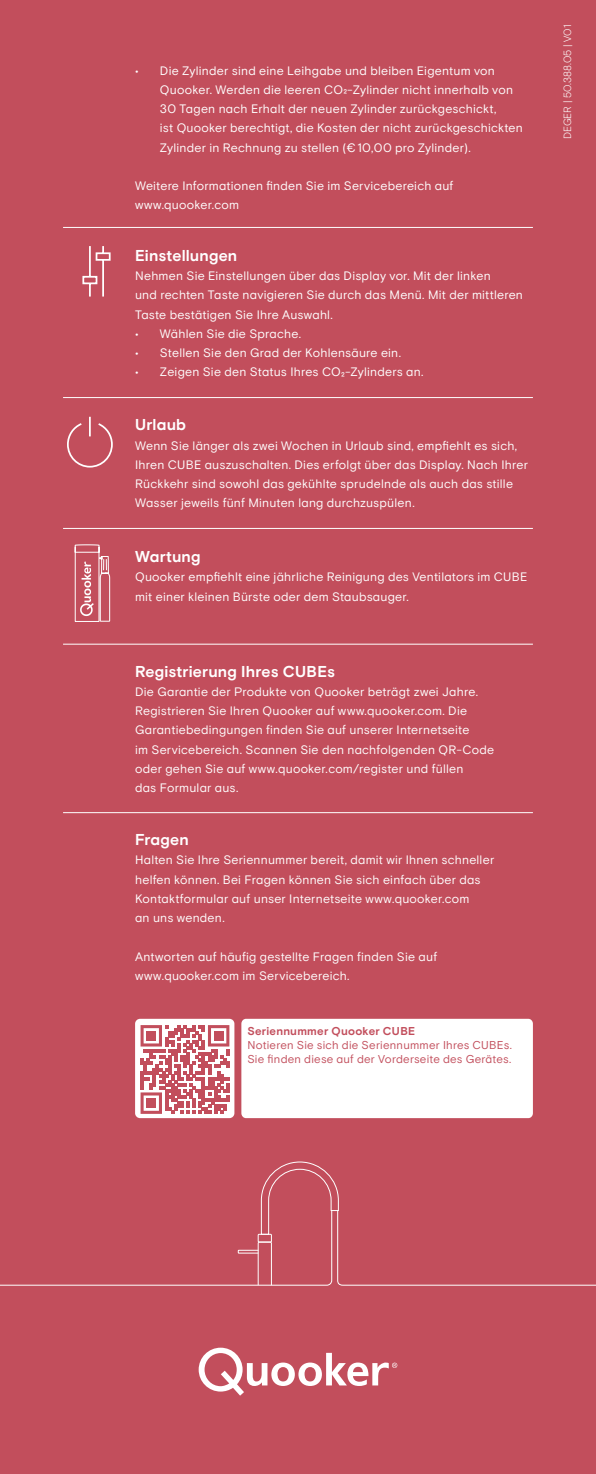
<style>
.page{position:relative;width:596px;height:1474px;background:#fff}
.page>*{position:absolute;margin:0;border:0;box-sizing:border-box;transform-origin:0 0}
.t1{font:700 15.75px "Basis Grotesque Pro";letter-spacing:.01em;color:#fff}
.t2{font:12.25px/19.2px "Basis Grotesque Pro";letter-spacing:.02em;color:#fff}
.t3{font:11.38px/14px "Basis Grotesque Pro";letter-spacing:.02em;color:#c24e5c}
.t4{font:700 11.38px "Basis Grotesque Pro";letter-spacing:.02em;color:#c24e5c}
.t5{font:300 10.5px "Basis Grotesque Pro";letter-spacing:-.015em;color:#fff}
</style>
<div class="page">
<div style="left:0;top:0;width:595px;height:1473px;background:#c24e5c"></div>
<svg style="left:198px;top:1347px;width:199px;height:48px"></svg>
<div style="left:135px;top:1018px;width:99px;height:100px;background:#fff;border-radius:5px"></div>
<div style="left:241px;top:1018px;width:291px;height:100px;background:#fff;border-radius:5px"></div>
<svg style="left:0;top:1161px;width:595px;height:125px"></svg>
<hr style="left:63px;top:397px;width:469px;height:1px;background:#fff">
<hr style="left:63px;top:227px;width:469px;height:1px;background:#fff">
<hr style="left:63px;top:528px;width:469px;height:1px;background:#fff">
<hr style="left:63px;top:644px;width:469px;height:1px;background:#fff">
<hr style="left:63px;top:812px;width:469px;height:1px;background:#fff">
<svg style="left:82px;top:246px;width:29px;height:51px"></svg>
<svg style="left:66px;top:397px;width:48px;height:248px"></svg>
<svg style="left:140px;top:1025px;width:89px;height:88px"></svg>
<div style="left:147px;top:1031px;width:9px;height:9px;background:#c24e5c"></div>
<div style="left:214px;top:1031px;width:9px;height:9px;background:#c24e5c"></div>
<div style="left:147px;top:1098px;width:9px;height:9px;background:#c24e5c"></div>
<p class="t2" style="left:160px;top:61px;width:364px;text-indent:-25px">• Die Zylinder sind eine Leihgabe und bleiben Eigentum von Quooker. Werden die leeren CO₂-Zylinder nicht innerhalb von 30 Tagen nach Erhalt der neuen Zylinder zurückgeschickt,<br>ist Quooker berechtigt, die Kosten der nicht zurückgeschickten Zylinder in Rechnung zu stellen (€10,00 pro Zylinder).</p>
<p class="t2" style="left:135px;top:176px;width:319px">Weitere Informationen finden Sie im Servicebereich auf www.quooker.com</p>
<p class="t1" style="left:135px;top:246px;width:104px">Einstellungen</p>
<p class="t2" style="left:135px;top:266px;width:389px">Nehmen Sie Einstellungen über das Display vor. Mit der linken<br>und rechten Taste navigieren Sie durch das Menü. Mit der mittleren<br>Taste bestätigen Sie Ihre Auswahl.</p>
<p class="t2" style="left:135px;top:324px;width:167px">• Wählen Sie die Sprache.</p>
<p class="t2" style="left:135px;top:343px;width:267px">• Stellen Sie den Grad der Kohlensäure ein.</p>
<p class="t2" style="left:135px;top:363px;width:290px">• Zeigen Sie den Status Ihres CO₂-Zylinders an.</p>
<p class="t1" style="left:135px;top:415px;width:52px">Urlaub</p>
<p class="t2" style="left:135px;top:436px;width:394px">Wenn Sie länger als zwei Wochen in Urlaub sind, empfiehlt es sich, Ihren CUBE auszuschalten. Dies erfolgt über das Display. Nach Ihrer Rückkehr sind sowohl das gekühlte sprudelnde als auch das stille Wasser jeweils fünf Minuten lang durchzuspülen.</p>
<p class="t1" style="left:135px;top:547px;width:67px">Wartung</p>
<p class="t2" style="left:135px;top:568px;width:393px">Quooker empfiehlt eine jährliche Reinigung des Ventilators im CUBE mit einer kleinen Bürste oder dem Staubsauger.</p>
<p class="t1" style="left:135px;top:662px;width:201px">Registrierung Ihres CUBEs</p>
<p class="t2" style="left:135px;top:682px;width:360px">Die Garantie der Produkte von Quooker beträgt zwei Jahre.<br>Registrieren Sie Ihren Quooker auf www.quooker.com. Die Garantiebedingungen finden Sie auf unserer Internetseite<br>im Servicebereich. Scannen Sie den nachfolgenden QR-Code oder gehen Sie auf www.quooker.com/register und füllen<br>das Formular aus.</p>
<p class="t1" style="left:135px;top:830px;width:55px">Fragen</p>
<p class="t2" style="left:135px;top:850px;width:360px">Halten Sie Ihre Seriennummer bereit, damit wir Ihnen schneller helfen können. Bei Fragen können Sie sich einfach über das Kontaktformular auf unser Internetseite www.quooker.com<br>an uns wenden.</p>
<p class="t2" style="left:135px;top:947px;width:303px">Antworten auf häufig gestellte Fragen finden Sie auf www.quooker.com im Servicebereich.</p>
<p class="t4" style="left:247px;top:1024px;width:169px">Seriennummer Quooker CUBE</p>
<p class="t3" style="left:247px;top:1038px;width:266px">Notieren Sie sich die Seriennummer Ihres CUBEs.<br>Sie finden diese auf der Vorderseite des Gerätes.</p>
<p class="t5" style="left:561px;top:139px;width:116px;rotate:-90deg">DEGER | 50.388.05 | V01</p>
</div>
